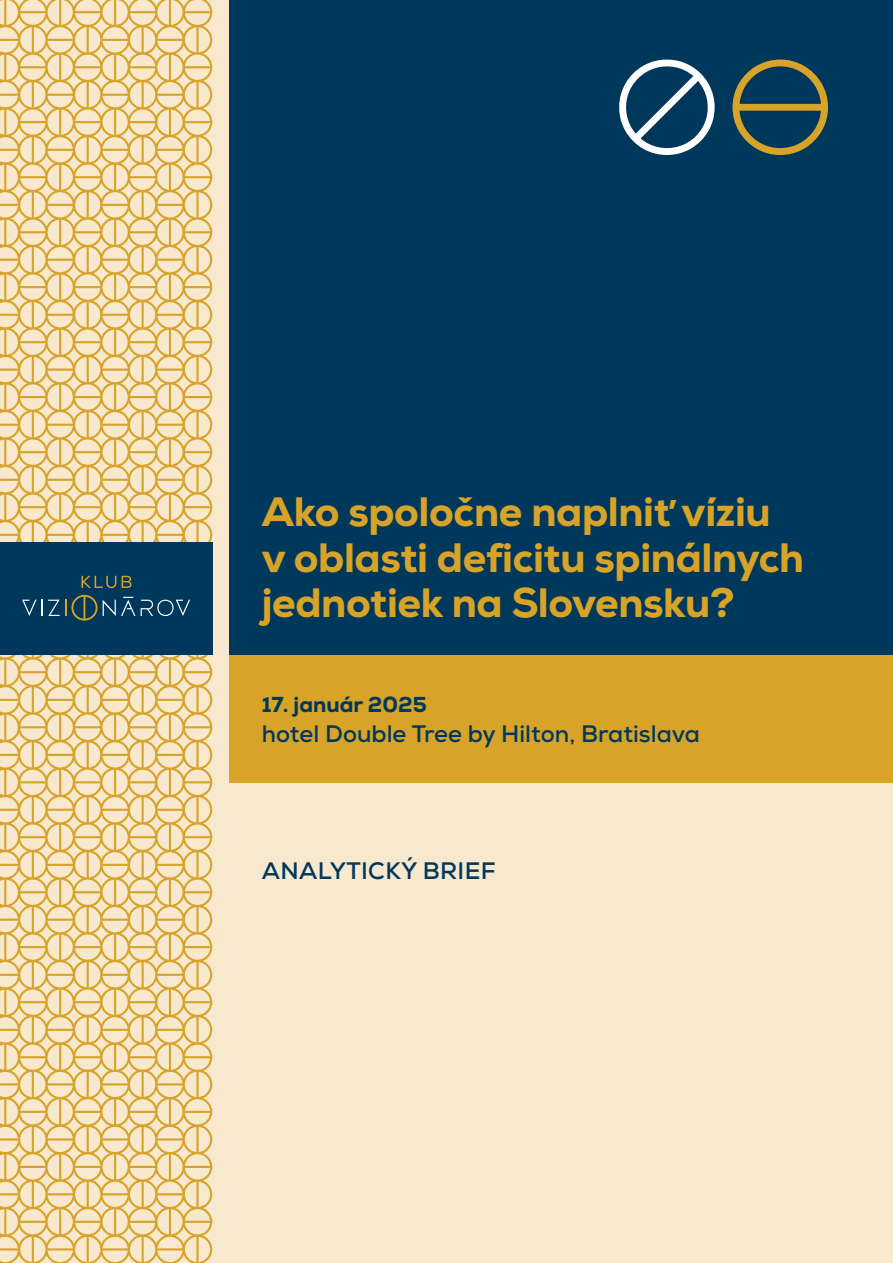
<style>
.page{position:relative;width:893px;height:1263px;background:#f7e8ce}
.page>*{position:absolute;margin:0;border:0;box-sizing:border-box;transform-origin:0 0}
.t1{font:800 40.95px/45.6px "Nexa";letter-spacing:-.01em;color:#d7a328}
.t2{font:700 23.85px "Nexa";color:#00385b}
.t3{font:800 21.6px "Nexa";color:#00385b}
</style>
<div class="page">
<div style="left:229px;top:654px;width:664px;height:129px;background:#d7a328"></div>
<div style="left:229px;top:0;width:664px;height:654px;background:#00385b"></div>
<svg style="left:0;top:522px;width:212px;height:548px"></svg>
<svg style="left:0;top:0;width:212px;height:522px"></svg>
<svg style="left:0;top:1070px;width:212px;height:193px"></svg>
<svg style="left:732px;top:60px;width:96px;height:95px"></svg>
<svg style="left:619px;top:59px;width:96px;height:96px"></svg>
<div style="left:0;top:542px;width:212px;height:112px;background:#00385b"></div>
<svg style="left:82px;top:576px;width:34px;height:12px"></svg>
<svg style="left:122px;top:576px;width:9px;height:12px"></svg>
<svg style="left:141px;top:600px;width:49px;height:16px"></svg>
<svg style="left:22px;top:595px;width:113px;height:25px"></svg>
<p class="t1" style="left:262px;top:489px;width:544px">Ako spoločne naplniť víziu v oblasti deficitu spinálnych jednotiek na Slovensku?</p>
<p class="t3" style="left:262px;top:690px;width:167px">17. január 2025</p>
<p class="t2" style="left:262px;top:719px;width:440px">hotel Double Tree by Hilton, Bratislava</p>
<p class="t2" style="left:262px;top:855px;width:235px">ANALYTICKÝ BRIEF</p>
</div>
